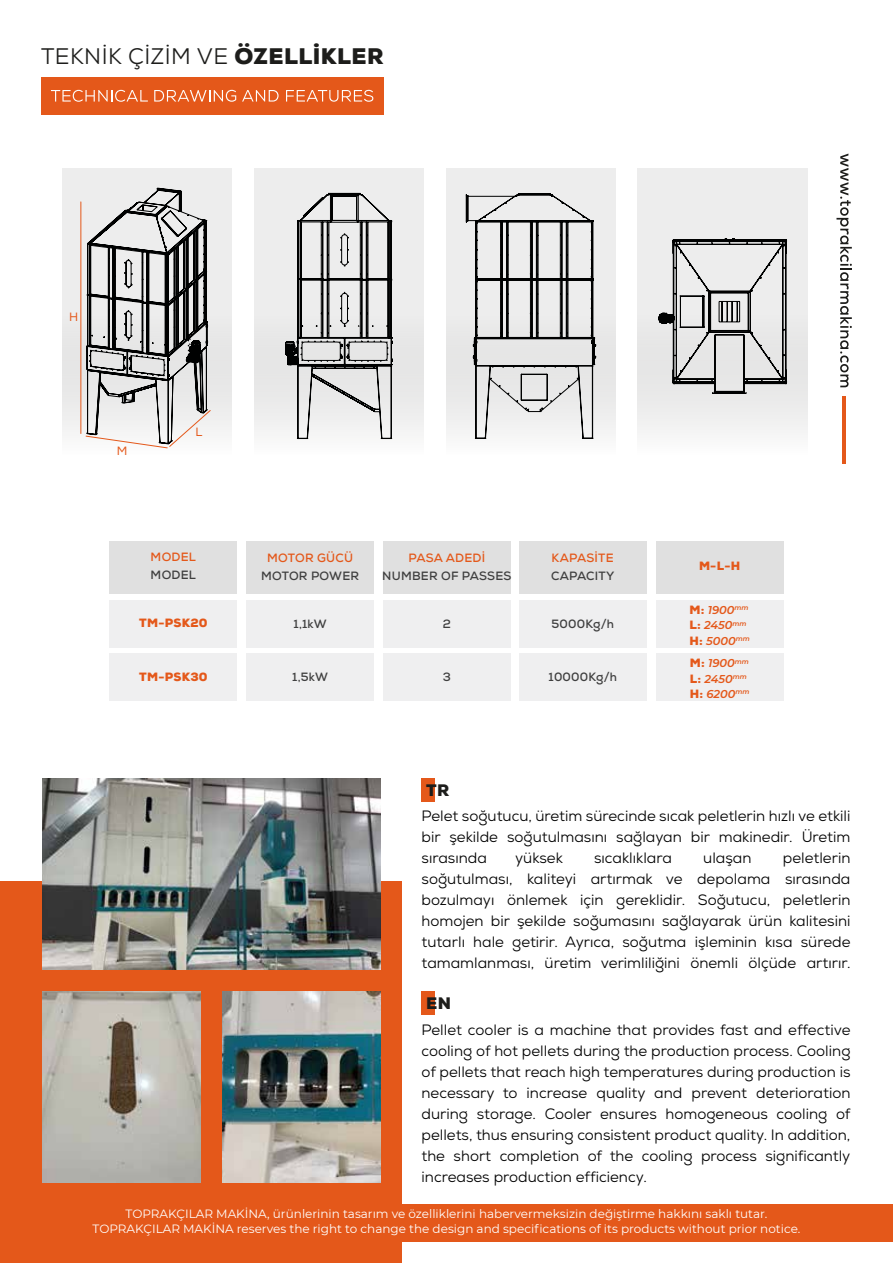
<style>
.page{position:relative;width:893px;height:1263px;background:#fff}
.page>*{position:absolute;margin:0;border:0;box-sizing:border-box;transform-origin:0 0}
.t1{font:22.5px "Nexa";letter-spacing:.02em;color:#1d1d1b}
.t2{font:900 16.65px "Nexa";color:#1d1d1b}
.t3{font:15px/21px "Nexa";color:#000101;text-align:justify}
.t4{font:12px/14.4px "Montserrat";color:#fff;text-align:center}
.t5{font:700 12px "Nexa";letter-spacing:.02em;color:#3f3f3f}
.t6{font:700 12px "Nexa";letter-spacing:.02em;color:#e4581a}
.t7{font:900 12px "Nexa";letter-spacing:.02em;color:#e4581a}
.t8{font:12px "Nexa";color:#e4581a}
.t9{font:italic 600 11.4px/15.1px "Montserrat";color:#e4581a}
.s1{font-weight:900}
.s2{font-family:"Nexa";font-weight:900;font-style:normal;font-size:12px}
</style>
<div class="page">
<div style="left:0;top:881px;width:402px;height:382px;background:#e4581a"></div>
<div style="left:110px;top:541px;width:127px;height:53px;background:#e0e0e0"></div>
<div style="left:247px;top:541px;width:127px;height:53px;background:#e0e0e0"></div>
<div style="left:383px;top:541px;width:127px;height:53px;background:#e0e0e0"></div>
<div style="left:519px;top:541px;width:127px;height:53px;background:#e0e0e0"></div>
<div style="left:656px;top:541px;width:127px;height:53px;background:#e0e0e0"></div>
<div style="left:110px;top:601px;width:127px;height:47px;background:#efeff0"></div>
<div style="left:247px;top:601px;width:127px;height:47px;background:#efeff0"></div>
<div style="left:383px;top:601px;width:127px;height:47px;background:#efeff0"></div>
<div style="left:519px;top:601px;width:127px;height:47px;background:#efeff0"></div>
<div style="left:656px;top:601px;width:127px;height:47px;background:#efeff0"></div>
<div style="left:110px;top:654px;width:127px;height:47px;background:#efeff0"></div>
<div style="left:247px;top:654px;width:127px;height:47px;background:#efeff0"></div>
<div style="left:383px;top:654px;width:127px;height:47px;background:#efeff0"></div>
<div style="left:519px;top:654px;width:127px;height:47px;background:#efeff0"></div>
<div style="left:656px;top:654px;width:127px;height:47px;background:#efeff0"></div>
<div style="left:0;top:1204px;width:893px;height:38px;background:#e4581a"></div>
<div style="left:62px;top:168px;width:170px;height:296px;background:linear-gradient(to right,#f3f3f3,#f3f3f3)"></div>
<div style="left:254px;top:168px;width:169px;height:296px;background:linear-gradient(to right,#f2f2f2,#f1f1f1)"></div>
<div style="left:446px;top:168px;width:169px;height:296px;background:linear-gradient(to right,#f3f3f3,#f3f3f3)"></div>
<div style="left:638px;top:168px;width:169px;height:265px;background:#ededed"></div>
<svg style="left:285px;top:193px;width:107px;height:246px"></svg>
<svg style="left:466px;top:193px;width:130px;height:246px"></svg>
<svg style="left:658px;top:238px;width:129px;height:156px"></svg>
<svg style="left:85px;top:188px;width:126px;height:261px"></svg>
<hr style="left:80px;top:202px;width:1px;height:231px;background:#e4581a">
<div style="left:422px;top:778px;width:13px;height:24px;background:#e4581a"></div>
<div style="left:422px;top:991px;width:13px;height:24px;background:#e4581a"></div>
<img style="left:43px;top:778px;width:337px;height:192px">
<img style="left:43px;top:991px;width:158px;height:192px">
<img style="left:222px;top:991px;width:158px;height:192px">
<div style="left:41px;top:77px;width:342px;height:38px;background:#e4581a"></div>
<svg style="left:51px;top:90px;width:97px;height:12px"></svg>
<svg style="left:154px;top:90px;width:82px;height:12px"></svg>
<svg style="left:242px;top:90px;width:37px;height:12px"></svg>
<svg style="left:286px;top:90px;width:87px;height:12px"></svg>
<svg style="left:836px;top:154px;width:16px;height:233px"></svg>
<hr style="left:842px;top:396px;width:4px;height:68px;background:#e4581a">
<h1 class="t1" style="left:41px;top:42px;width:344px">TEKNİK ÇİZİM VE <span class="s1">ÖZELLİKLER</span></h1>
<p class="t8" style="left:69px;top:310px;width:11px">H</p>
<p class="t8" style="left:117px;top:444px;width:12px">M</p>
<p class="t8" style="left:196px;top:425px;width:8px">L</p>
<p class="t6" style="left:151px;top:550px;width:47px">MODEL</p>
<p class="t5" style="left:151px;top:568px;width:47px">MODEL</p>
<p class="t7" style="left:139px;top:615px;width:70px">TM-PSK20</p>
<p class="t7" style="left:139px;top:669px;width:70px">TM-PSK30</p>
<p class="t6" style="left:267px;top:550px;width:88px">MOTOR GÜCÜ</p>
<p class="t5" style="left:261px;top:568px;width:100px">MOTOR POWER</p>
<p class="t6" style="left:409px;top:550px;width:78px">PASA ADEDİ</p>
<p class="t5" style="left:382px;top:568px;width:131px">NUMBER OF PASSES</p>
<p class="t6" style="left:552px;top:550px;width:64px">KAPASİTE</p>
<p class="t5" style="left:551px;top:568px;width:65px">CAPACITY</p>
<p class="t5" style="left:294px;top:616px;width:35px">1,1kW</p>
<p class="t5" style="left:443px;top:616px;width:10px">2</p>
<p class="t5" style="left:552px;top:616px;width:64px">5000Kg/h</p>
<p class="t5" style="left:292px;top:669px;width:37px">1,5kW</p>
<p class="t5" style="left:549px;top:669px;width:70px">10000Kg/h</p>
<p class="t5" style="left:443px;top:669px;width:10px">3</p>
<p class="t2" style="left:426px;top:779px;width:25px">TR</p>
<p class="t7" style="left:699px;top:558px;width:43px">M-L-H</p>
<p class="t9" style="left:689px;top:602px;width:62px"><span class="s2">M:</span> 1900<sup>mm<br></sup><span class="s2">L:</span> 2450<sup>mm<br></sup><span class="s2">H:</span> 5000<sup>mm</sup></p>
<p class="t9" style="left:690px;top:655px;width:61px"><span class="s2">M:</span> 1900<sup>mm<br></sup><span class="s2">L:</span> 2450<sup>mm<br></sup><span class="s2">H:</span> 6200<sup>mm</sup></p>
<p class="t3" style="left:422px;top:805px;width:430px">Pelet soğutucu, üretim sürecinde sıcak peletlerin hızlı ve etkili bir şekilde soğutulmasını sağlayan bir makinedir. Üretim sırasında</p>
<p class="t3" style="left:515px;top:847px;width:49px">yüksek</p>
<p class="t3" style="left:594px;top:847px;width:79px">sıcaklıklara</p>
<p class="t3" style="left:703px;top:847px;width:50px">ulaşan</p>
<p class="t3" style="left:422px;top:847px;width:430px;text-indent:361px">peletlerin soğutulması, kaliteyi artırmak ve depolama sırasında bozulmayı önlemek için gereklidir. Soğutucu, peletlerin homojen bir şekilde soğumasını sağlayarak ürün kalitesini tutarlı hale getirir. Ayrıca, soğutma işleminin kısa sürede tamamlanması, üretim verimliliğini önemli ölçüde artırır.</p>
<p class="t2" style="left:426px;top:992px;width:26px">EN</p>
<p class="t3" style="left:422px;top:1019px;width:430px">Pellet cooler is a machine that provides fast and effective cooling of hot pellets during the production process. Cooling of pellets that reach high temperatures during production is necessary to increase quality and prevent deterioration during storage. Cooler ensures homogeneous cooling of pellets, thus ensuring consistent product quality. In addition, the short completion of the cooling process significantly increases production efficiency.</p>
<p class="t4" style="left:93px;top:1206px;width:709px">TOPRAKÇILAR MAKİNA, ürünlerinin tasarım ve özelliklerini habervermeksizin değiştirme hakkını saklı tutar.<br>TOPRAKÇILAR MAKİNA reserves the right to change the design and specifications of its products without prior notice.</p>
</div>
